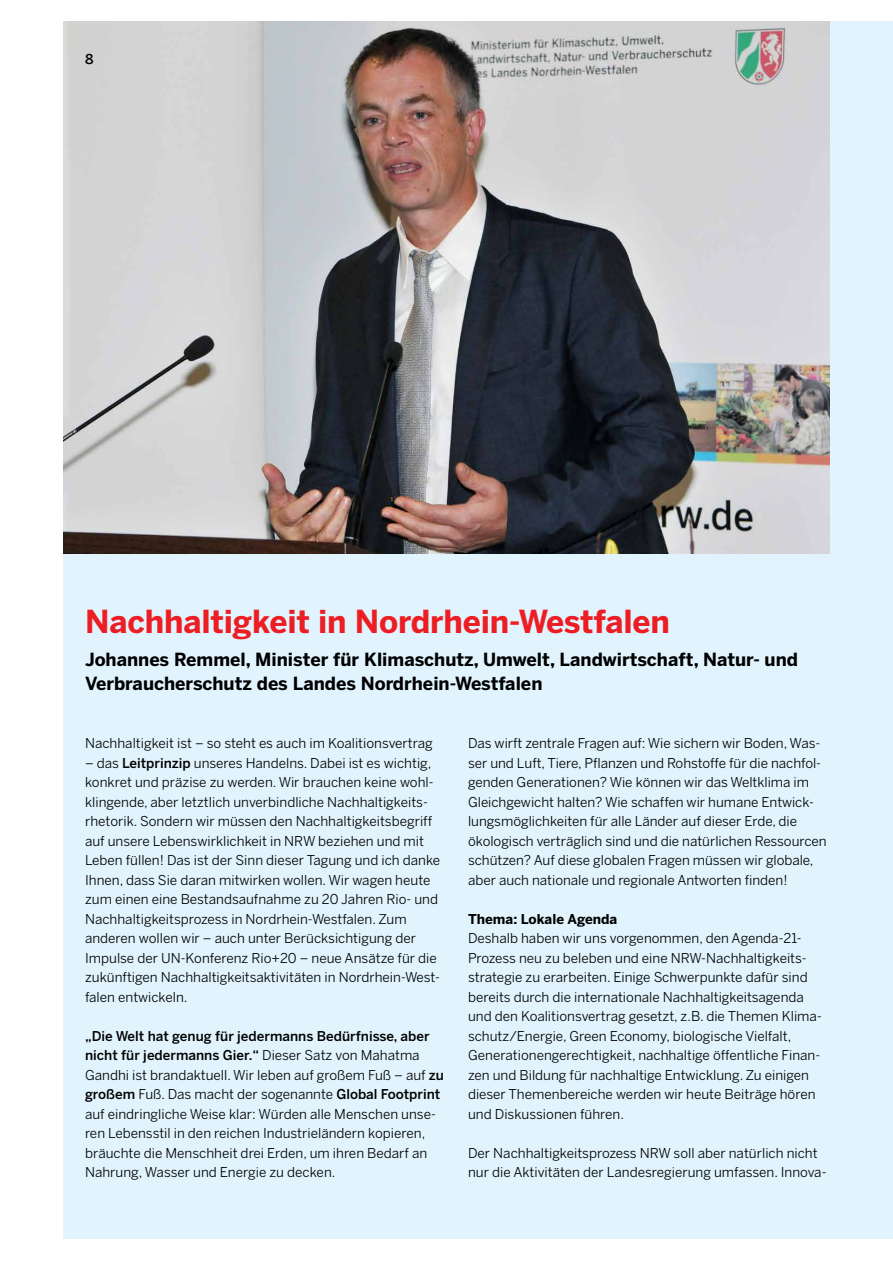
<style>
.page{position:relative;width:893px;height:1263px;background:#fff}
.page>*{position:absolute;margin:0;border:0;box-sizing:border-box;transform-origin:0 0}
.Head{font:700 31.5px "Benton Sans";letter-spacing:-.005em;color:#ed1d24}
.Fliesstext_12_16_fet{font:700 18px/24px "Benton Sans";color:#000}
.Fliesstext_Benton_Bo{font:13.5px/19.5px "Benton Sans";color:#000}
.Fliesstext_fett{font:700 13.5px "Benton Sans";color:#000}
.t1{font:500 13.5px "Benton Sans";color:#000}
.s1{font-weight:500}
</style>
<div class="page">
<div style="left:64px;top:21px;width:829px;height:1218px;background:#e1f4fd"></div>
<img style="left:64px;top:21px;width:765px;height:532px">
<p class="t1" style="left:85px;top:51px;width:10px">8</p>
<p class="Head" style="left:85px;top:603px;width:586px">Nachhaltigkeit in Nordrhein-Westfalen</p>
<p class="Fliesstext_12_16_fet" style="left:85px;top:647px;width:714px">Johannes Remmel, Minister für Klimaschutz, Umwelt, Landwirtschaft, Natur- und<br>Verbraucherschutz des Landes Nordrhein-Westfalen</p>
<p class="Fliesstext_Benton_Bo" style="left:85px;top:733px;width:349px">Nachhaltigkeit ist – so steht es auch im Koalitionsvertrag</p>
<p class="Fliesstext_Benton_Bo" style="left:85px;top:753px;width:357px">– das <span class="s1">Leitprinzip</span> unseres Handelns. Dabei ist es wichtig, konkret und präzise zu werden. Wir brauchen keine wohl&shy;klingende, aber letztlich unverbindliche Nachhaltigkeits&shy;rhetorik. Sondern wir müssen den Nachhaltigkeitsbegriff auf unsere Lebenswirklichkeit in NRW beziehen und mit Leben füllen! Das ist der Sinn dieser Tagung und ich danke Ihnen, dass Sie daran mitwirken wollen. Wir wagen heute zum einen eine Bestandsaufnahme zu 20 Jahren Rio- und Nachhaltigkeitsprozess in Nordrhein-Westfalen. Zum anderen wollen wir – auch unter Berücksichtigung der Impulse der UN-Konferenz Rio+20 – neue Ansätze für die zukünftigen Nachhaltigkeitsaktivitäten in Nordrhein-West&shy;falen entwickeln.</p>
<p class="Fliesstext_Benton_Bo" style="left:85px;top:1026px;width:360px"><span class="s1">„Die Welt hat genug für jedermanns Bedürfnisse, aber nicht für jedermanns Gier.“</span> Dieser Satz von Mahatma Gandhi ist brandaktuell. Wir leben auf großem Fuß – auf <span class="s1">zu großem</span> Fuß. Das macht der sogenannte <span class="s1">Global Footprint </span>auf eindringliche Weise klar: Würden alle Menschen unse&shy;ren Lebensstil in den reichen Industrieländern kopieren, bräuchte die Menschheit drei Erden, um ihren Bedarf an Nahrung, Wasser und Energie zu decken.</p>
<p class="Fliesstext_Benton_Bo" style="left:468px;top:733px;width:360px">Das wirft zentrale Fragen auf: Wie sichern wir Boden, Was&shy;ser und Luft, Tiere, Pflanzen und Rohstoffe für die nachfol&shy;genden Generationen? Wie können wir das Weltklima im Gleichgewicht halten? Wie schaffen wir humane Entwick&shy;lungsmöglichkeiten für alle Länder auf dieser Erde, die ökologisch verträglich sind und die natürlichen Ressourcen schützen? Auf diese globalen Fragen müssen wir globale, aber auch nationale und regionale Antworten finden!</p>
<p class="Fliesstext_fett" style="left:468px;top:911px;width:151px">Thema: Lokale Agenda</p>
<p class="Fliesstext_Benton_Bo" style="left:468px;top:928px;width:355px">Deshalb haben wir uns vorgenommen, den Agenda-21- Prozess neu zu beleben und eine NRW-Nachhaltigkeits&shy;strategie zu erarbeiten. Einige Schwerpunkte dafür sind bereits durch die internationale Nachhaltigkeitsagenda und den Koalitionsvertrag gesetzt, z.B. die Themen Klima&shy;schutz/Energie, Green Economy, biologische Vielfalt, Generationengerechtigkeit, nachhaltige öffentliche Finan&shy;zen und Bildung für nachhaltige Entwicklung. Zu einigen dieser Themenbereiche werden wir heute Beiträge hören und Diskussionen führen.</p>
<p class="Fliesstext_Benton_Bo" style="left:468px;top:1143px;width:360px">Der Nachhaltigkeitsprozess NRW soll aber natürlich nicht nur die Aktivitäten der Landesregierung umfassen. Innova-</p>
</div>
